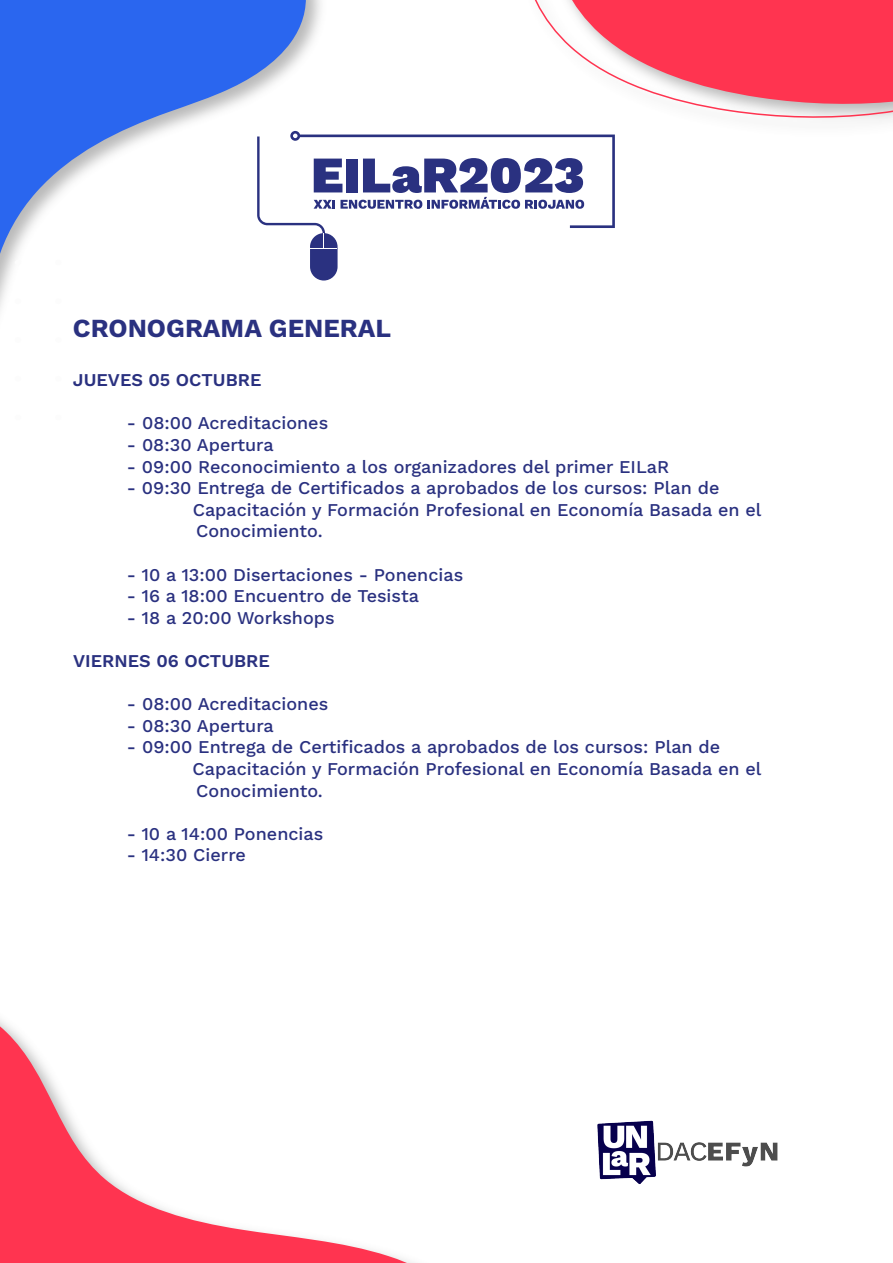
<style>
.page{position:relative;width:893px;height:1263px;background:#fff}
.page>*{position:absolute;margin:0;border:0;box-sizing:border-box;transform-origin:0 0}
.t1{font:700 26.1px "Work Sans";color:#2a3180}
.t2{font:500 18px/21.6px "Work Sans";color:#2a3180}
.t3{font:600 18px "Work Sans";color:#2a3180}
</style>
<div class="page">
<svg style="left:0;top:1020px;width:413px;height:243px"></svg>
<svg style="left:0;top:0;width:307px;height:308px"></svg>
<svg style="left:534px;top:0;width:359px;height:121px"></svg>
<svg style="left:55px;top:260px;width:7px;height:5px"></svg>
<div style="left:55px;top:298px;width:7px;height:6px;background:#fcfcfc;border-radius:50%"></div>
<svg style="left:15px;top:260px;width:6px;height:5px"></svg>
<svg style="left:15px;top:298px;width:6px;height:6px"></svg>
<svg style="left:257px;top:131px;width:358px;height:150px"></svg>
<img style="left:597px;top:1120px;width:181px;height:64px">
<h1 class="t1" style="left:73px;top:308px;width:320px">CRONOGRAMA GENERAL</h1>
<p class="t3" style="left:73px;top:366px;width:190px">JUEVES 05 OCTUBRE</p>
<p class="t2" style="left:127px;top:412px;width:203px">- 08:00 Acreditaciones</p>
<p class="t2" style="left:127px;top:433px;width:148px">- 08:30 Apertura</p>
<p class="t2" style="left:127px;top:455px;width:544px">- 09:00 Reconocimiento a los organizadores del primer EILaR</p>
<p class="t2" style="left:193px;top:476px;width:570px;text-indent:-66px">- 09:30 Entrega de Certificados a aprobados de los cursos: Plan de<br>Capacitación y Formación Profesional en Economía Basada en el<br>Conocimiento.</p>
<p class="t2" style="left:127px;top:563px;width:338px">- 10 a 13:00 Disertaciones - Ponencias</p>
<p class="t2" style="left:127px;top:584px;width:294px">- 16 a 18:00 Encuentro de Tesista</p>
<p class="t2" style="left:127px;top:606px;width:209px">- 18 a 20:00 Workshops</p>
<p class="t3" style="left:73px;top:647px;width:198px">VIERNES 06 OCTUBRE</p>
<p class="t2" style="left:127px;top:692px;width:203px">- 08:00 Acreditaciones</p>
<p class="t2" style="left:127px;top:714px;width:148px">- 08:30 Apertura</p>
<p class="t2" style="left:193px;top:736px;width:570px;text-indent:-66px">- 09:00 Entrega de Certificados a aprobados de los cursos: Plan de<br>Capacitación y Formación Profesional en Economía Basada en el<br>Conocimiento.</p>
<p class="t2" style="left:127px;top:822px;width:198px">- 10 a 14:00 Ponencias</p>
<p class="t2" style="left:127px;top:844px;width:121px">- 14:30 Cierre</p>
</div>
